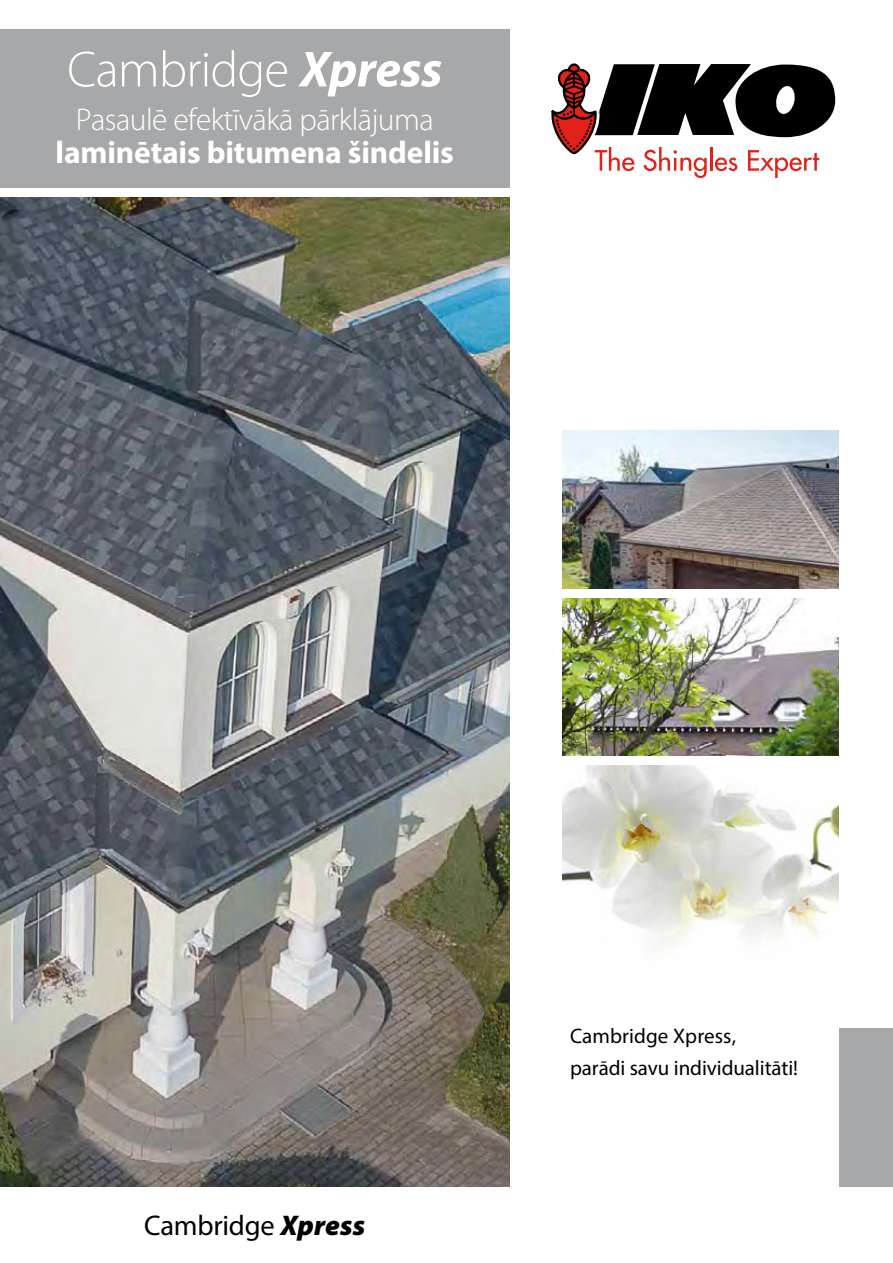
<style>
.page{position:relative;width:893px;height:1263px;background:#fff}
.page>*{position:absolute;margin:0;border:0;box-sizing:border-box;transform-origin:0 0}
.t1{font:300 51px "Myriad Pro";letter-spacing:-.015em;color:#fff}
.t2{font:300 31.5px "Myriad Pro";letter-spacing:-.015em;color:#fff}
.t3{font:700 31.5px "Myriad Pro";letter-spacing:-.005em;color:#fff}
.t4{font:28.5px "Myriad Pro";letter-spacing:-.01em;color:#000}
.t5{font:21px/32.1px "Myriad Pro";letter-spacing:-.005em;color:#000}
.s1{font-weight:700;font-style:italic}
.s2{font-weight:900;font-style:italic}
</style>
<div class="page">
<div style="left:839px;top:1028px;width:54px;height:158px;background:#a7a8aa"></div>
<img style="left:562px;top:431px;width:276px;height:157px">
<img style="left:562px;top:598px;width:276px;height:157px">
<img style="left:562px;top:765px;width:276px;height:184px">
<img style="left:0;top:198px;width:509px;height:988px">
<div style="left:0;top:29px;width:509px;height:159px;background:#a7a8aa"></div>
<svg style="left:551px;top:63px;width:284px;height:115px"></svg>
<h1 class="t1" style="left:67px;top:39px;width:377px">Cambridge <span class="s1">Xpress</span></h1>
<h2 class="t2" style="left:76px;top:100px;width:359px">Pasaulē efektīvākā pārklājuma</h2>
<h2 class="t3" style="left:56px;top:132px;width:400px">laminētais bitumena šindelis</h2>
<h3 class="t4" style="left:144px;top:1208px;width:223px">Cambridge <span class="s2">Xpress</span></h3>
<p class="t5" style="left:570px;top:1020px;width:230px">Cambridge Xpress,<br>parādi savu individualitāti!</p>
</div>
